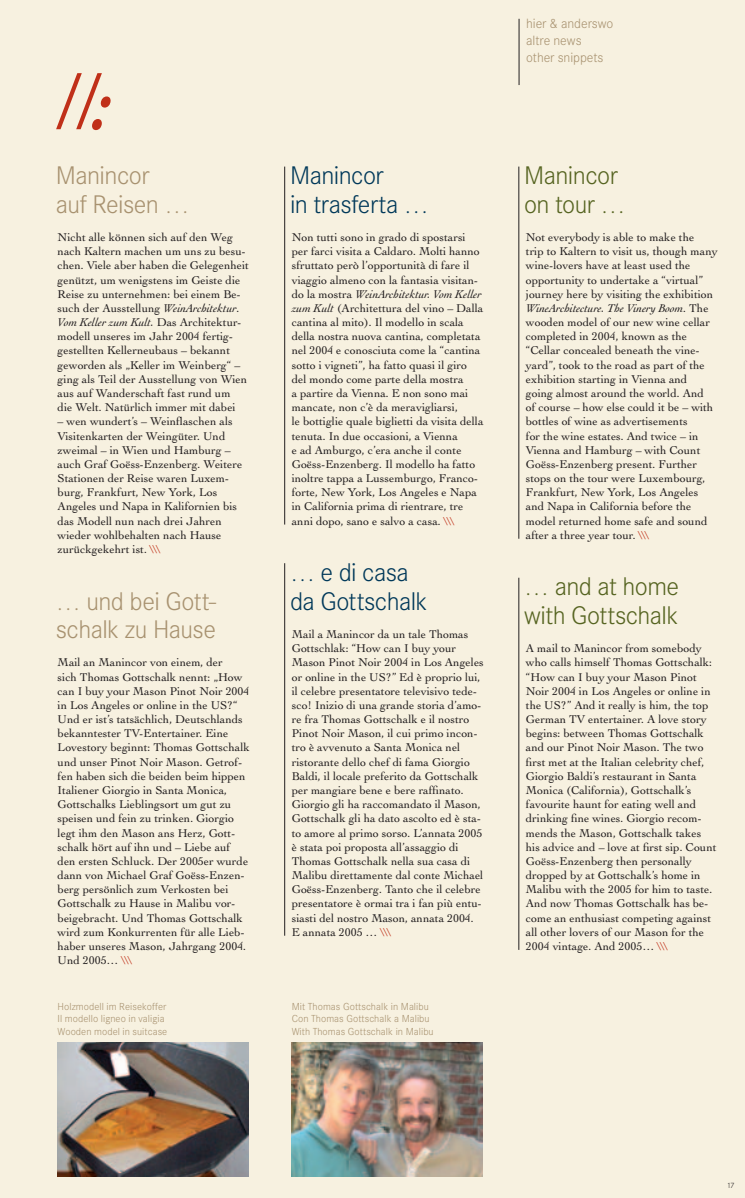
<style>
.page{position:relative;width:745px;height:1198px;background:#fff}
.page>*{position:absolute;margin:0;border:0;box-sizing:border-box;transform-origin:0 0}
.t1{font:81.25px "Cochin Man";color:#c03019}
.t2{font:300 25px/28.4px "Corporate SBQ";letter-spacing:-.025em;color:#a89270}
.t3{font:300 25px/28.4px "Corporate SBQ";letter-spacing:-.025em;color:#003859}
.t4{font:300 25px/28.4px "Corporate SBQ";letter-spacing:-.025em;color:#566421}
.t5{font:300 13.12px/17px "Corporate SBQ";letter-spacing:-.005em;color:#a89270}
.t6{font:11.88px/14.1px "Cochin Man";color:#231f20}
.t7{font:300 10px/12.5px "Corporate SBQ";letter-spacing:.005em;color:#a89270}
.t8{font:300 7.5px "Corporate SBQ";color:#231f20}
.s1{font-style:italic;font-size:87.5px}
.s2{font-style:italic}
.s3{color:#c03019}
</style>
<div class="page">
<div style="left:0;top:0;width:744px;height:1198px;background:#f7f1e0"></div>
<img style="left:291px;top:1042px;width:191px;height:134px">
<img style="left:58px;top:1042px;width:190px;height:134px">
<hr style="left:518px;top:19px;width:1px;height:66px;background:#231f20">
<hr style="left:284px;top:563px;width:1px;height:372px;background:#231f20">
<hr style="left:284px;top:167px;width:1px;height:357px;background:#231f20">
<hr style="left:518px;top:578px;width:1px;height:372px;background:#231f20">
<hr style="left:518px;top:167px;width:1px;height:372px;background:#231f20">
<h1 class="t1" style="left:58px;top:55px;width:62px">//<span class="s1">:</span></h1>
<h2 class="t2" style="left:56px;top:162px;width:135px">Manincor<br>auf Reisen …</h2>
<p class="t6" style="left:58px;top:230px;width:193px">Nicht alle können sich auf den Weg nach Kaltern machen um uns zu besu&shy;chen. Viele aber haben die Gelegenheit genützt, um wenigstens im Geiste die Reise zu unternehmen: bei einem Be&shy;such der Ausstellung <span class="s2">WeinArchitektur</span>.<br><span class="s2">Vom Keller zum Kult.</span> Das Architektur&shy;modell unseres im Jahr 2004 fertig&shy;gestellten Kellerneubaus – bekannt geworden als „Keller im Weinberg“ – ging als Teil der Ausstellung von Wien aus auf Wanderschaft fast rund um<br>die Welt. Natürlich immer mit dabei</p>
<p class="t6" style="left:58px;top:414px;width:186px">– wen wundert’s – Weinflaschen als<br>Visitenkarten der Weingüter. Und zweimal – in Wien und Hamburg – auch Graf Goëss-Enzenberg. Weitere<br>Stationen der Reise waren Luxem&shy;burg, Frankfurt, New York, Los<br>Angeles und Napa in Kalifornien bis das Modell nun nach drei Jahren wieder wohlbehalten nach Hause zurückgekehrt ist. <span class="s3">\\\</span></p>
<h2 class="t2" style="left:56px;top:587px;width:162px">… und bei Gott&shy;schalk zu Hause</h2>
<p class="t6" style="left:58px;top:655px;width:193px">Mail an Manincor von einem, der<br>sich Thomas Gottschalk nennt: „How can I buy your Mason Pinot Noir 2004 in Los Angeles or online in the US?“ Und er ist’s tatsächlich, Deutschlands bekanntester TV-Entertainer. Eine Lovestory beginnt: Thomas Gottschalk und unser Pinot Noir Mason. Getrof&shy;fen haben sich die beiden beim hippen Italiener Giorgio in Santa Monica, Gottschalks Lieblingsort um gut zu speisen und fein zu trinken. Giorgio legt ihm den Mason ans Herz, Gott&shy;schalk hört auf ihn und – Liebe auf den ersten Schluck. Der 2005er wurde dann von Michael Graf Goëss-Enzen&shy;berg persönlich zum Verkosten bei Gottschalk zu Hause in Malibu vor&shy;beigebracht. Und Thomas Gottschalk wird zum Konkurrenten für alle Lieb&shy;haber unseres Mason, Jahrgang 2004.<br>Und 2005… <span class="s3">\\\</span></p>
<p class="t7" style="left:58px;top:1000px;width:111px">Holzmodell im Reisekoffer<br>Il modello ligneo in valigia<br>Wooden model in suitcase</p>
<h2 class="t3" style="left:290px;top:162px;width:140px">Manincor<br>in trasferta …</h2>
<p class="t6" style="left:291px;top:230px;width:193px">Non tutti sono in grado di spostarsi per farci visita a Caldaro. Molti hanno sfruttato però l’opportunità di fare il viaggio almeno con la fantasia visitan&shy;do la mostra <span class="s2">WeinArchitektur. Vom Keller zum Kult</span> (Architettura del vino – Dalla cantina al mito). Il modello in scala della nostra nuova cantina, completata nel 2004 e conosciuta come la “cantina sotto i vigneti”, ha fatto quasi il giro del mondo come parte della mostra<br>a partire da Vienna. E non sono mai mancate, non c’è da meravigliarsi,<br>le bottiglie quale biglietti da visita della tenuta. In due occasioni, a Vienna<br>e ad Amburgo, c’era anche il conte Goëss-Enzenberg. Il modello ha fatto inoltre tappa a Lussemburgo, Franco&shy;forte, New York, Los Angeles e Napa in California prima di rientrare, tre anni dopo, sano e salvo a casa. <span class="s3">\\\</span></p>
<h2 class="t3" style="left:290px;top:559px;width:139px">… e di casa da Gottschalk</h2>
<p class="t6" style="left:291px;top:627px;width:193px">Mail a Manincor da un tale Thomas Gottschlak: “How can I buy your Mason Pinot Noir 2004 in Los Angeles or online in the US?” Ed è proprio lui, il celebre presentatore televisivo tede&shy;sco! Inizio di una grande storia d’amo&shy;re fra Thomas Gottschalk e il nostro Pinot Noir Mason, il cui primo incon&shy;tro è avvenuto a Santa Monica nel ristorante dello chef di fama Giorgio Baldi, il locale preferito da Gottschalk per mangiare bene e bere raffinato.<br>Giorgio gli ha raccomandato il Mason, Gottschalk gli ha dato ascolto ed è sta&shy;to amore al primo sorso. L’annata 2005 è stata poi proposta all’assaggio di Thomas Gottschalk nella sua casa di Malibu direttamente dal conte Michael Goëss-Enzenberg. Tanto che il celebre presentatore è ormai tra i fan più entu&shy;siasti del nostro Mason, annata 2004.<br>E annata 2005 … <span class="s3">\\\</span></p>
<p class="t7" style="left:291px;top:1000px;width:143px">Mit Thomas Gottschalk in Malibu<br>Con Thomas Gottschalk a Malibu<br>With Thomas Gottschalk in Malibu</p>
<p class="t5" style="left:526px;top:15px;width:89px">hier &amp; anderswo altre news<br>other snippets</p>
<h2 class="t4" style="left:524px;top:162px;width:103px">Manincor on tour …</h2>
<p class="t6" style="left:525px;top:230px;width:193px">Not everybody is able to make the<br>trip to Kaltern to visit us, though many wine-lovers have at least used the opportunity to undertake a “virtual” journey here by visiting the exhibition <span class="s2">WineArchitecture. The Vinery Boom</span>. The wooden model of our new wine cellar completed in 2004, known as the “Cellar concealed beneath the vine&shy;yard”, took to the road as part of the exhibition starting in Vienna and<br>going almost around the world. And<br>of course – how else could it be – with bottles of wine as advertisements<br>for the wine estates. And twice – in Vienna and Hamburg – with Count Goëss-Enzenberg present. Further stops on the tour were Luxembourg, Frankfurt, New York, Los Angeles and Napa in California before the model returned home safe and sound after a three year tour. <span class="s3">\\\</span></p>
<h2 class="t4" style="left:524px;top:573px;width:156px">… and at home with Gottschalk</h2>
<p class="t6" style="left:525px;top:641px;width:192px">A mail to Manincor from somebody who calls himself Thomas Gottschalk: “How can I buy your Mason Pinot Noir 2004 in Los Angeles or online in the US?” And it really is him, the top German TV entertainer. A love story begins: between Thomas Gottschalk and our Pinot Noir Mason. The two first met at the Italian celebrity chef, Giorgio Baldi’s restaurant in Santa Monica (California), Gottschalk’s favourite haunt for eating well and drinking fine wines. Giorgio recom&shy;mends the Mason, Gottschalk takes his advice and – love at first sip. Count Goëss-Enzenberg then personally dropped by at Gottschalk’s home in Malibu with the 2005 for him to taste.<br>And now Thomas Gottschalk has be&shy;come an enthusiast competing against all other lovers of our Mason for the 2004 vintage. And 2005… <span class="s3">\\\</span></p>
<p class="t8" style="left:726px;top:1180px;width:9px">17</p>
</div>
